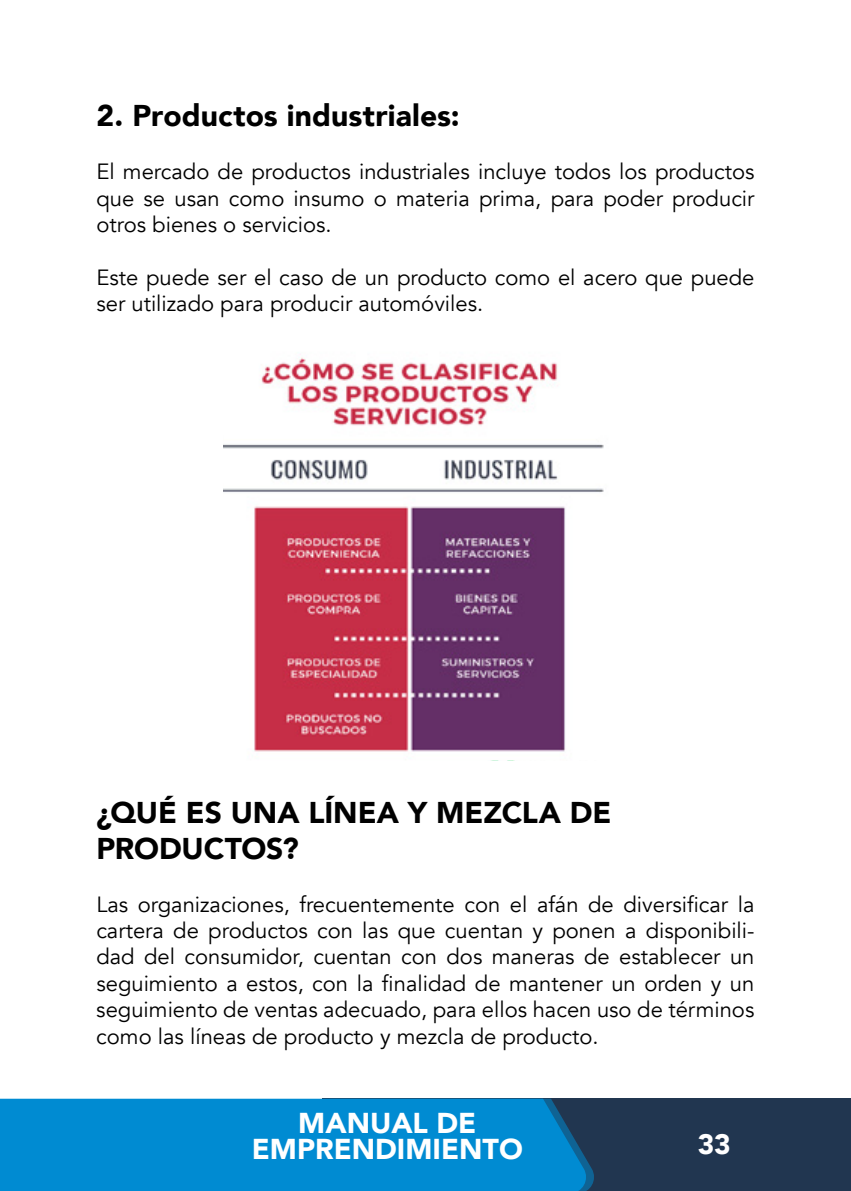
<style>
.page{position:relative;width:851px;height:1191px;background:#fff}
.page>*{position:absolute;margin:0;border:0;box-sizing:border-box;transform-origin:0 0}
.t1{font:900 30px/36px "Avenir";color:#000}
.t2{font:900 28.6px/26.2px "Avenir";color:#fff;text-align:center}
.t3{font:900 28px "Avenir";color:#fff}
.t4{font:22px/26.4px "Avenir";color:#000;text-align:justify}
</style>
<div class="page">
<div style="left:322px;top:1098px;width:528px;height:93px;background:#213650"></div>
<div style="left:0;top:1098px;width:590px;height:93px;background:#008bd2"></div>
<img style="left:223px;top:354px;width:381px;height:398px">
<h1 class="t1" style="left:96px;top:97px;width:365px">2. Productos industriales:</h1>
<p class="t4" style="left:96px;top:159px;width:659px">El mercado de productos industriales incluye todos los productos que se usan como insumo o materia prima, para poder producir otros bienes o servicios.</p>
<p class="t4" style="left:96px;top:264px;width:659px">Este puede ser el caso de un producto como el acero que puede ser utilizado para producir automóviles.</p>
<h1 class="t1" style="left:96px;top:793px;width:516px">¿QUÉ ES UNA LÍNEA Y MEZCLA DE<br>PRODUCTOS?</h1>
<p class="t4" style="left:96px;top:891px;width:659px">Las organizaciones, frecuentemente con el afán de diversificar la cartera de productos con las que cuentan y ponen a disponibili&shy;dad del consumidor, cuentan con dos maneras de establecer un seguimiento a estos, con la finalidad de mantener un orden y un seguimiento de ventas adecuado, para ellos hacen uso de términos como las líneas de producto y mezcla de producto.</p>
<h2 class="t2" style="left:252px;top:1109px;width:272px">MANUAL DE<br>EMPRENDIMIENTO</h2>
<p class="t3" style="left:697px;top:1120px;width:35px">33</p>
</div>
